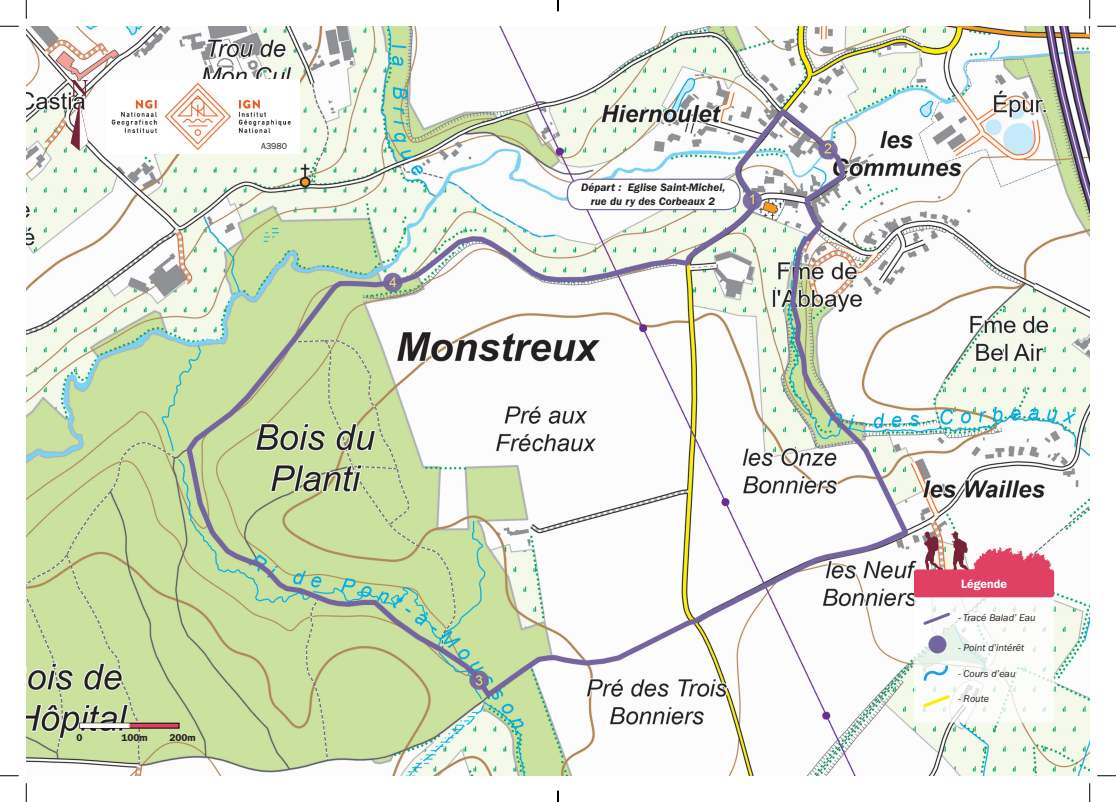
<style>
.page{position:relative;width:1116px;height:802px;background:#fff}
.page>*{position:absolute;margin:0;border:0;box-sizing:border-box;transform-origin:0 0}
.t1{font:600 12.12px "ITC Franklin Gothic Std";color:#fff}
.Texte{font:italic 600 11.25px/13.5px "ITC Franklin Gothic Std";color:#231f20;text-align:center}
.t2{font:italic 10.12px "ITC Franklin Gothic Std";color:#231f20}
.t3{font:600 10px "ITC Franklin Gothic Std";color:#231f20}
.t4{font:8.75px "ITC Franklin Gothic Std";color:#231f20}
</style>
<div class="page">
<img style="left:26px;top:26px;width:1063px;height:750px">
<svg style="left:924px;top:532px;width:19px;height:37px"></svg>
<svg style="left:950px;top:532px;width:102px;height:37px"></svg>
<svg style="left:914px;top:591px;width:140px;height:132px"></svg>
<div style="left:914px;top:569px;width:140px;height:28px;background:#e04064;border-radius:3px"></div>
<div style="left:928px;top:635px;width:18px;height:18px;background:#75659f;border-radius:50%"></div>
<svg style="left:921px;top:610px;width:31px;height:17px"></svg>
<svg style="left:922px;top:664px;width:27px;height:18px"></svg>
<svg style="left:71px;top:80px;width:17px;height:71px"></svg>
<div style="left:567px;top:179px;width:173px;height:31px;background:#fff;border-radius:14px"></div>
<div style="left:567px;top:179px;width:173px;height:31px;border:1px solid #75659f;border-radius:14px"></div>
<svg style="left:129px;top:723px;width:50px;height:5px"></svg>
<svg style="left:80px;top:723px;width:49px;height:5px"></svg>
<img style="left:106px;top:79px;width:194px;height:75px">
<svg style="left:920px;top:693px;width:32px;height:17px"></svg>
<svg style="left:0;top:25px;width:19px;height:2px"></svg>
<svg style="left:1097px;top:25px;width:18px;height:2px"></svg>
<svg style="left:0;top:775px;width:19px;height:1px"></svg>
<svg style="left:1097px;top:775px;width:18px;height:1px"></svg>
<svg style="left:25px;top:0;width:2px;height:19px"></svg>
<svg style="left:25px;top:783px;width:2px;height:19px"></svg>
<svg style="left:1089px;top:0;width:1px;height:19px"></svg>
<svg style="left:1089px;top:783px;width:1px;height:19px"></svg>
<svg style="left:557px;top:0;width:2px;height:11px"></svg>
<svg style="left:557px;top:791px;width:2px;height:11px"></svg>
<p class="t4" style="left:261px;top:141px;width:27px">A3980</p>
<p class="t3" style="left:77px;top:731px;width:8px">0</p>
<p class="t3" style="left:122px;top:731px;width:28px">100m</p>
<p class="t3" style="left:170px;top:731px;width:28px">200m</p>
<p class="Texte" style="left:581px;top:181px;width:146px">Départ : Eglise Saint-Michel, rue du ry des Corbeaux 2</p>
<p class="t1" style="left:961px;top:576px;width:47px">Légende</p>
<p class="t2" style="left:958px;top:612px;width:79px">- Tracé Balad’ Eau</p>
<p class="t2" style="left:958px;top:642px;width:67px">- Point d’intérêt</p>
<p class="t2" style="left:958px;top:668px;width:59px">- Cours d’eau</p>
<p class="t2" style="left:958px;top:693px;width:32px">- Route</p>
</div>
